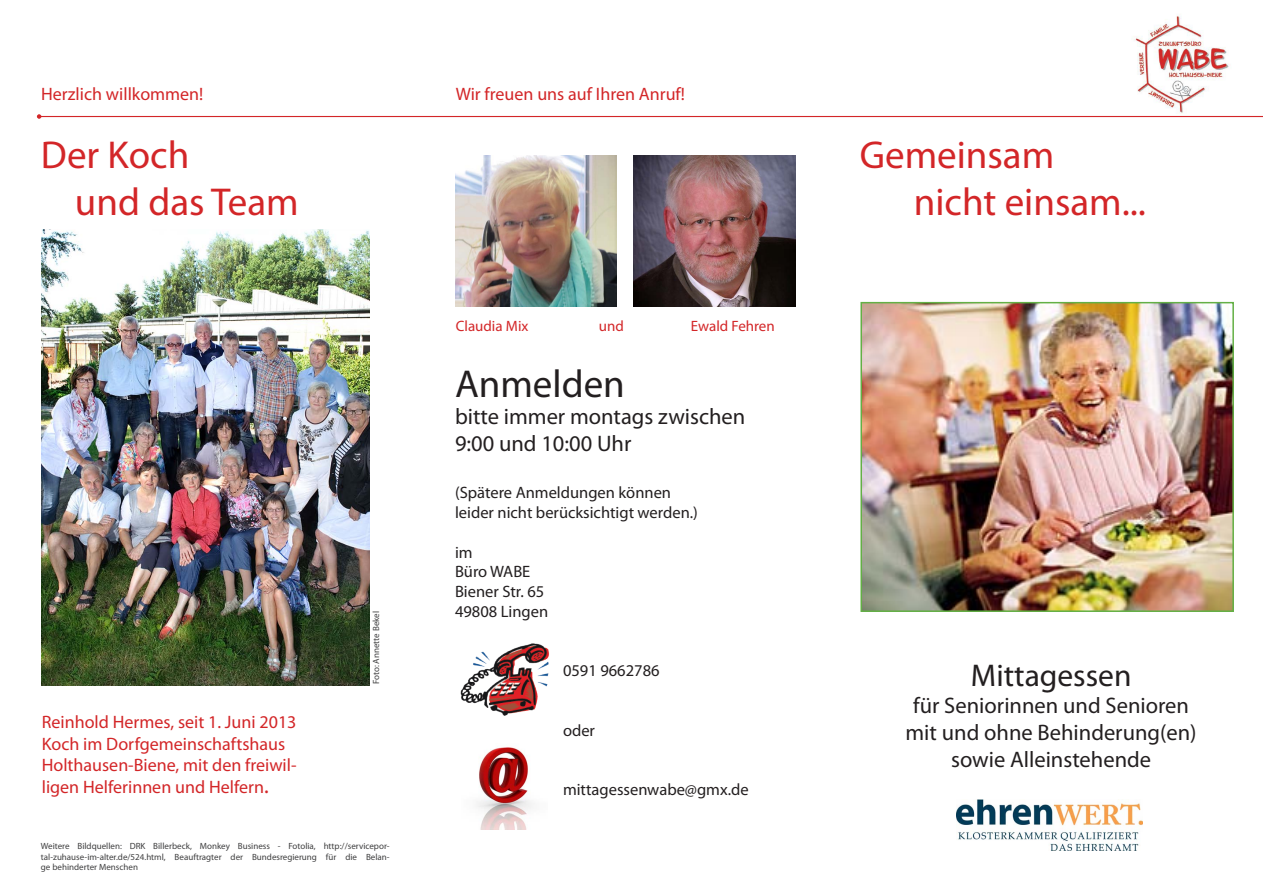
<style>
.page{position:relative;width:1263px;height:893px;background:#fff}
.page>*{position:absolute;margin:0;border:0;box-sizing:border-box;transform-origin:0 0}
.t1{font:39px "Myriad Pro";color:#d32628}
.t2{font:39px "Myriad Pro";color:#231f20}
.t3{font:31.5px "Myriad Pro";color:#231f20}
.t4{font:22.5px/27px "Myriad Pro";color:#231f20;text-align:center}
.t5{font:18px/21.6px "Myriad Pro";color:#d32628}
.t6{font:16.5px "Myriad Pro";color:#231f20}
.t7{font:15px "Myriad Pro";color:#d32628}
.t8{font:9px/10.8px "Myriad Pro";color:#3e3e3f;text-align:justify}
.s1{font-size:22.5px}
</style>
<div class="page">
<img style="left:1126px;top:15px;width:115px;height:101px">
<img style="left:863px;top:305px;width:368px;height:304px">
<div style="left:860px;top:302px;width:374px;height:310px;border:2px solid #63b045"></div>
<img style="left:455px;top:156px;width:162px;height:150px">
<img style="left:42px;top:229px;width:327px;height:456px">
<img style="left:956px;top:799px;width:187px;height:51px">
<hr style="left:39px;top:116px;width:1224px;height:1px;background:#d32628">
<svg style="left:37px;top:114px;width:4px;height:5px"></svg>
<img style="left:460px;top:643px;width:89px;height:73px">
<img style="left:477px;top:747px;width:55px;height:82px">
<img style="left:634px;top:156px;width:161px;height:150px">
<p class="t5" style="left:41px;top:83px;width:164px">Herzlich willkommen!</p>
<p class="t5" style="left:456px;top:83px;width:231px">Wir freuen uns auf Ihren Anruf!</p>
<p class="t1" style="left:41px;top:131px;width:150px">Der Koch</p>
<p class="t1" style="left:75px;top:178px;width:225px">und das Team</p>
<p class="t5" style="left:42px;top:711px;width:256px">Reinhold Hermes, seit 1. Juni 2013<br>Koch im Dorfgemeinschaftshaus Holthausen-Biene, mit den freiwil&shy;ligen Helferinnen und Helfern<span class="s1">.</span></p>
<p class="t8" style="left:371px;top:684px;width:75px;rotate:-90deg">Foto: Annette Bekel</p>
<p class="t8" style="left:41px;top:840px;width:350px">Weitere Bildquellen: DRK Billerbeck, Monkey Business - Fotolia, http://servicepor&shy;tal-zuhause-im-alter.de/524.html, Beauftragter der Bundesregierung für die Belan&shy;ge behinderter Menschen</p>
<p class="t7" style="left:456px;top:317px;width:74px">Claudia Mix</p>
<p class="t7" style="left:599px;top:317px;width:27px">und</p>
<p class="t7" style="left:691px;top:317px;width:85px">Ewald Fehren</p>
<p class="t2" style="left:455px;top:360px;width:171px">Anmelden</p>
<p class="t4" style="left:455px;top:403px;width:292px">bitte immer montags zwischen</p>
<p class="t4" style="left:455px;top:430px;width:178px">9:00 und 10:00 Uhr</p>
<p class="t6" style="left:455px;top:482px;width:218px">(Spätere Anmeldungen können</p>
<p class="t6" style="left:455px;top:502px;width:244px">leider nicht berücksichtigt werden.)</p>
<p class="t6" style="left:455px;top:542px;width:19px">im</p>
<p class="t6" style="left:455px;top:562px;width:77px">Büro WABE</p>
<p class="t6" style="left:455px;top:581px;width:91px">Biener Str. 65</p>
<p class="t6" style="left:455px;top:601px;width:95px">49808 Lingen</p>
<p class="t6" style="left:563px;top:661px;width:98px">0591 9662786</p>
<p class="t6" style="left:563px;top:720px;width:34px">oder</p>
<p class="t6" style="left:563px;top:779px;width:187px">mittagessenwabe@gmx.de</p>
<p class="t1" style="left:860px;top:131px;width:196px">Gemeinsam</p>
<p class="t1" style="left:914px;top:178px;width:234px">nicht einsam...</p>
<p class="t3" style="left:971px;top:656px;width:162px">Mittagessen</p>
<p class="t4" style="left:905px;top:692px;width:293px">für Seniorinnen und Senioren mit und ohne Behinderung(en) sowie Alleinstehende</p>
</div>
